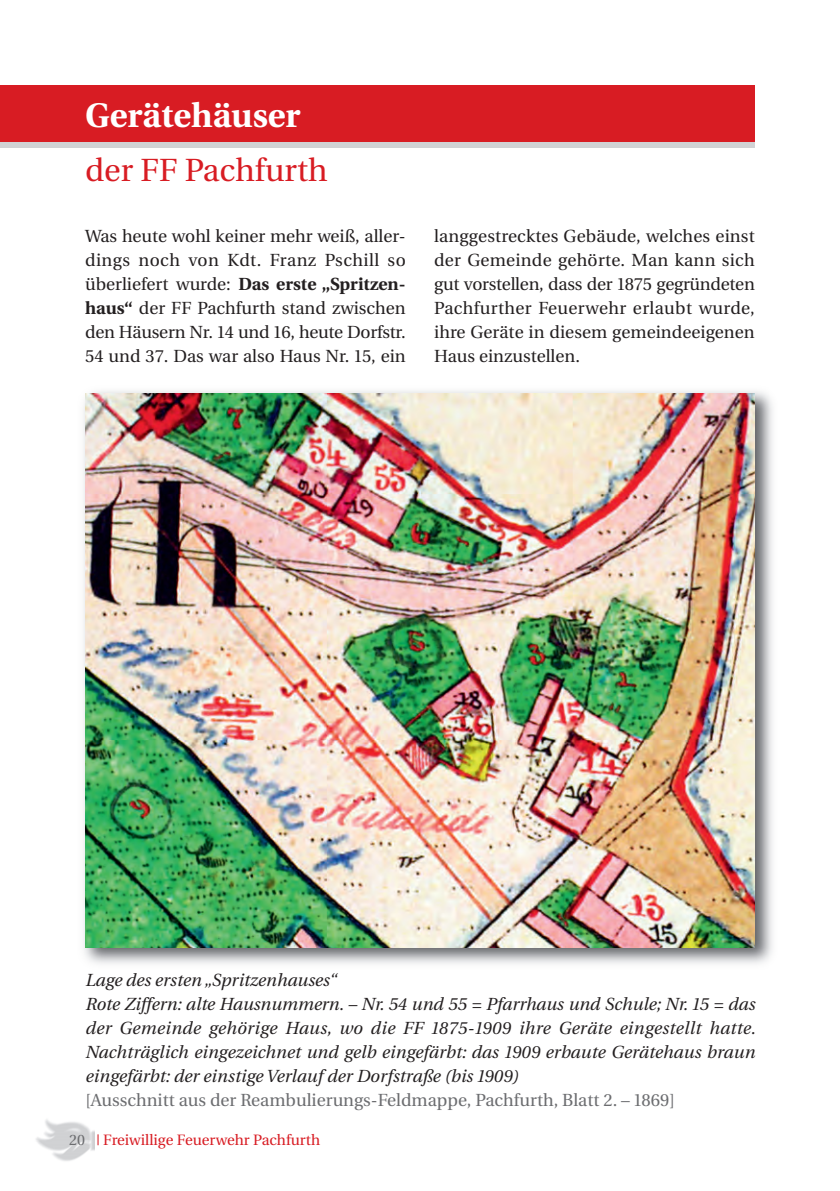
<style>
.page{position:relative;width:840px;height:1191px;background:#fff}
.page>*{position:absolute;margin:0;border:0;box-sizing:border-box;transform-origin:0 0}
.t1{font:700 34px "Utopia";color:#fff}
.t2{font:32px "Utopia";color:#d81c23}
.t3{font:17.6px/24px "Utopia";color:#231f20;text-align:justify}
.t4{font:italic 17.6px/24px "Utopia";letter-spacing:.005em;color:#231f20}
.t5{font:17.6px "Utopia";color:#6c6d70}
.t6{font:15px "Utopia";color:#d81c23}
.s1{font-weight:700}
.s2{color:#6c6d70}
</style>
<div class="page">
<img style="left:36px;top:1119px;width:59px;height:42px">
<div style="left:0;top:85px;width:754px;height:62px;background:#d1d2d4"></div>
<div style="left:0;top:85px;width:754px;height:57px;background:#d81c23"></div>
<img style="left:83px;top:391px;width:690px;height:573px">
<img style="left:85px;top:393px;width:669px;height:554px">
<h1 class="t1" style="left:85px;top:102px;width:217px">Gerätehäuser</h1>
<h2 class="t2" style="left:85px;top:157px;width:244px">der FF Pachfurth</h2>
<p class="t3" style="left:85px;top:226px;width:322px">Was heute wohl keiner mehr weiß, aller&shy;dings noch von Kdt. Franz Pschill so überliefert wurde: <span class="s1">Das erste „Spritzen&shy;haus“</span> der FF Pachfurth stand zwischen den Häusern Nr. 14 und 16, heute Dorfstr.<br>54 und 37. Das war also Haus Nr. 15, ein</p>
<p class="t3" style="left:434px;top:226px;width:322px">langgestrecktes Gebäude, welches einst der Gemeinde gehörte. Man kann sich gut vorstellen, dass der 1875 gegründeten Pachfurther Feuerwehr erlaubt wurde, ihre Geräte in diesem gemeindeeigenen Haus einzustellen.</p>
<p class="t4" style="left:85px;top:969px;width:671px">Lage des ersten „Spritzenhauses“<br>Rote Ziffern: alte Hausnummern. – Nr. 54 und 55 = Pfarrhaus und Schule; Nr. 15 = das der Gemeinde gehörige Haus, wo die FF 1875-1909 ihre Geräte eingestellt hatte.<br>Nachträglich eingezeichnet und gelb eingefärbt: das 1909 erbaute Gerätehaus braun eingefärbt: der einstige Verlauf der Dorfstraße (bis 1909)</p>
<p class="t5" style="left:85px;top:1092px;width:591px">[Ausschnitt aus der Reambulierungs-Feldmappe, Pachfurth, Blatt 2. – 1869]</p>
<p class="t6" style="left:69px;top:1134px;width:252px"><span class="s2">20</span> | Freiwillige Feuerwehr Pachfurth</p>
</div>
